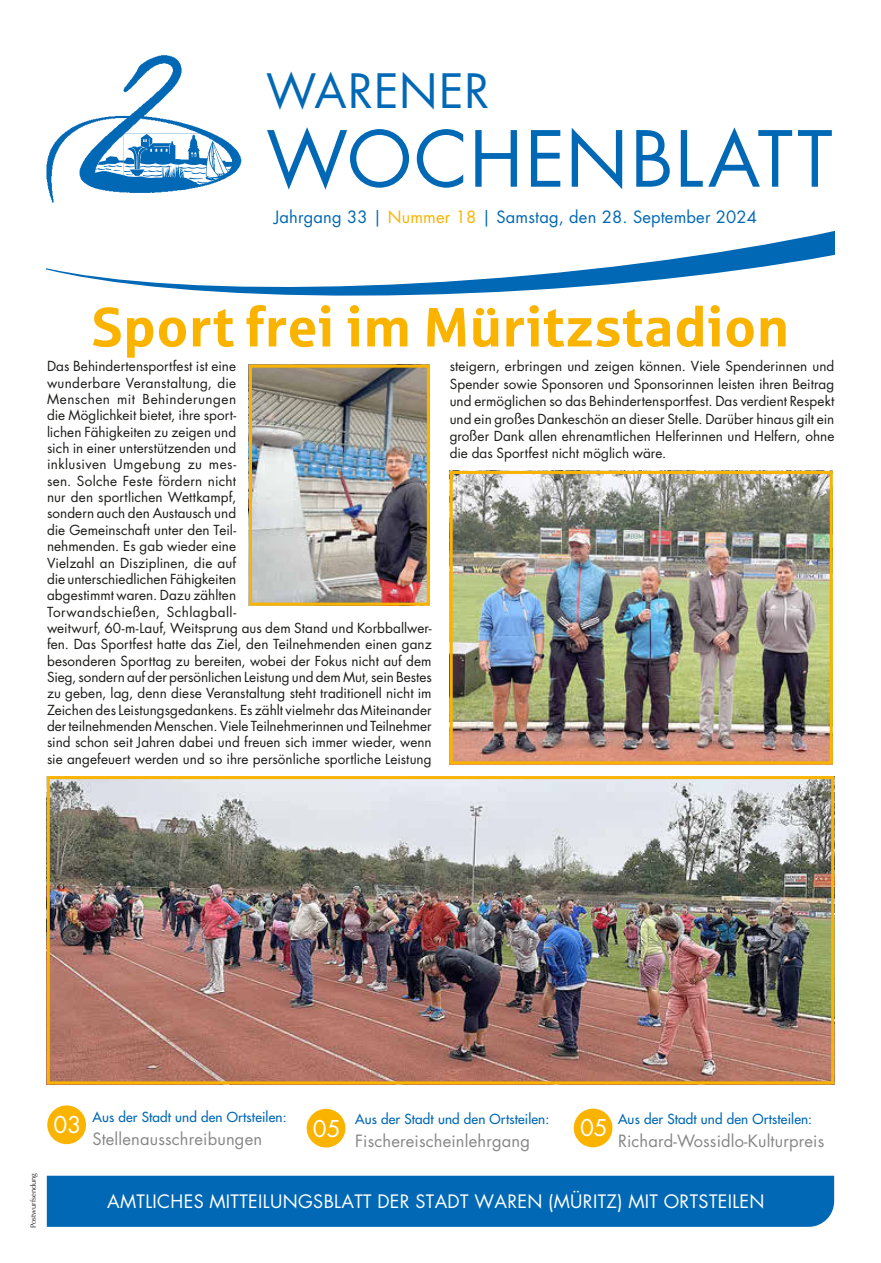
<style>
.page{position:relative;width:881px;height:1263px;background:#fff}
.page>*{position:absolute;margin:0;border:0;box-sizing:border-box;transform-origin:0 0}
.t1{font:75.15px "Futura LT";letter-spacing:.025em;color:#0068b4}
.t2{font:700 55.5px "Sparkasse Rg";letter-spacing:-.005em;color:#fab400}
.t3{font:46.05px "Futura LT";letter-spacing:.015em;color:#0068b4}
.t4{font:22.5px "Futura LT";color:#fff}
.t5{font:18px "Futura LT";letter-spacing:.02em;color:#fff}
.t6{font:16.5px "Futura LT";letter-spacing:.01em;color:#868786}
.t7{font:16.5px "Futura LT";letter-spacing:.01em;color:#0068b4}
.t8{font:13.5px/16.4px "Futura LT";letter-spacing:.005em;color:#1a1a18}
.t9{font:13.5px "Futura LT";letter-spacing:.01em;color:#0068b4}
.t10{font:7.5px "Optima LT";color:#1a1a18}
.s1{color:#fab400}
</style>
<div class="page">
<div style="left:47px;top:1176px;width:786px;height:51px;background:#0068b4"></div>
<img style="left:46px;top:55px;width:196px;height:148px">
<img style="left:453px;top:475px;width:375px;height:285px">
<div style="left:449px;top:471px;width:383px;height:293px;border:3px solid #fab400"></div>
<svg style="left:47px;top:231px;width:786px;height:65px"></svg>
<div style="left:47px;top:1105px;width:39px;height:39px;background:#fab400;border-radius:50%"></div>
<div style="left:306px;top:1109px;width:39px;height:38px;background:#fab400;border-radius:50%"></div>
<div style="left:573px;top:1108px;width:39px;height:39px;background:#fab400;border-radius:50%"></div>
<img style="left:51px;top:780px;width:778px;height:300px">
<div style="left:47px;top:776px;width:786px;height:308px;border:3px solid #fab400"></div>
<img style="left:253px;top:369px;width:172px;height:233px">
<div style="left:249px;top:365px;width:180px;height:241px;border:3px solid #fab400"></div>
<h3 class="t3" style="left:266px;top:61px;width:225px">WARENER</h3>
<h1 class="t1" style="left:266px;top:111px;width:567px">WOCHENBLATT</h1>
<p class="t7" style="left:274px;top:206px;width:484px">Jahrgang 33 | <span class="s1">Nummer 18</span> | Samstag, den 28. September 2024</p>
<h2 class="t2" style="left:92px;top:292px;width:699px">Sport frei im Müritzstadion</h2>
<p class="t8" style="left:47px;top:358px;width:386px">Das Behindertensportfest ist eine<br>wunderbare Veranstaltung, die<br>Menschen mit Behinderungen<br>die Möglichkeit bietet, ihre sport-<br>lichen Fähigkeiten zu zeigen und<br>sich in einer unterstützenden und<br>inklusiven Umgebung zu mes-<br>sen. Solche Feste fördern nicht<br>nur den sportlichen Wettkampf,<br>sondern auch den Austausch und<br>die Gemeinschaft unter den Teil-<br>nehmenden. Es gab wieder eine<br>Vielzahl an Disziplinen, die auf<br>die unterschiedlichen Fähigkeiten<br>abgestimmt waren. Dazu zählten<br>Torwandschießen, Schlagball-<br>weitwurf, 60-m-Lauf, Weitsprung aus dem Stand und Korbballwer&shy;fen. Das Sportfest hatte das Ziel, den Teilnehmenden einen ganz besonderen Sporttag zu bereiten, wobei der Fokus nicht auf dem Sieg, sondern auf der persönlichen Leistung und dem Mut, sein Bestes zu geben, lag, denn diese Veranstaltung steht traditionell nicht im Zeichen des Leistungsgedankens. Es zählt vielmehr das Miteinander der teilnehmenden Menschen. Viele Teilnehmerinnen und Teilnehmer sind schon seit Jahren dabei und freuen sich immer wieder, wenn sie angefeuert werden und so ihre persönliche sportliche Leistung</p>
<p class="t8" style="left:449px;top:358px;width:386px;line-height:17.4px;text-align:justify">steigern, erbringen und zeigen können. Viele Spenderinnen und Spender sowie Sponsoren und Sponsorinnen leisten ihren Beitrag und ermöglichen so das Behindertensportfest. Das verdient Respekt und ein großes Dankeschön an dieser Stelle. Darüber hinaus gilt ein großer Dank allen ehrenamtlichen Helferinnen und Helfern, ohne die das Sportfest nicht möglich wäre.</p>
<p class="t10" style="left:29px;top:1227px;width:56px;rotate:-90deg">Postwurfsendung</p>
<p class="t9" style="left:92px;top:1108px;width:196px">Aus der Stadt und den Ortsteilen:</p>
<p class="t6" style="left:92px;top:1128px;width:171px">Stellenausschreibungen</p>
<p class="t9" style="left:355px;top:1110px;width:196px">Aus der Stadt und den Ortsteilen:</p>
<p class="t6" style="left:355px;top:1130px;width:176px">Fischereischeinlehrgang</p>
<h3 class="t4" style="left:54px;top:1110px;width:29px">03</h3>
<h3 class="t4" style="left:313px;top:1114px;width:29px">05</h3>
<h3 class="t4" style="left:580px;top:1114px;width:29px">05</h3>
<p class="t9" style="left:617px;top:1110px;width:196px">Aus der Stadt und den Ortsteilen:</p>
<p class="t6" style="left:617px;top:1130px;width:208px">Richard-Wossidlo-Kulturpreis</p>
<h3 class="t5" style="left:107px;top:1190px;width:658px">AMTLICHES MITTEILUNGSBLATT DER STADT WAREN (MÜRITZ) MIT ORTSTEILEN</h3>
</div>
